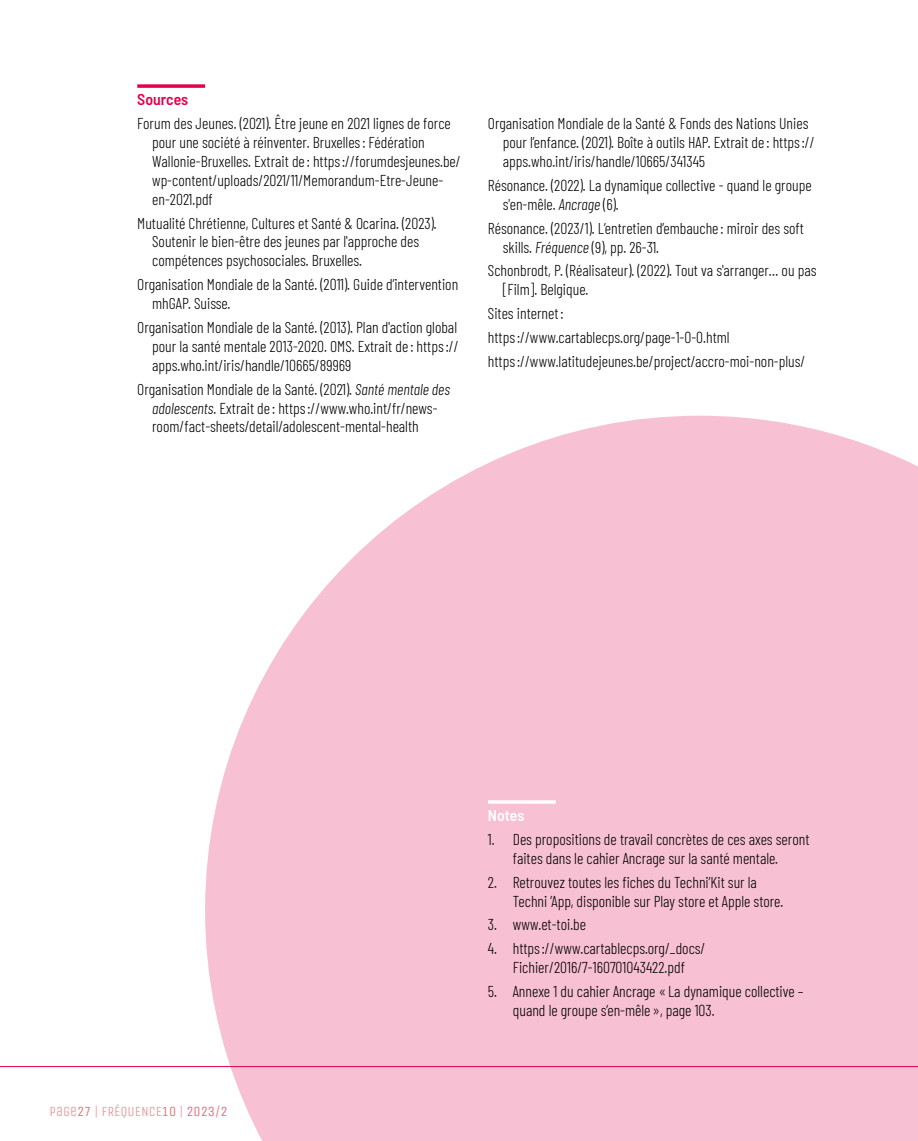
<style>
.page{position:relative;width:918px;height:1141px;background:#fff}
.page>*{position:absolute;margin:0;border:0;box-sizing:border-box;transform-origin:0 0}
.t1{font:300 15.75px/18.9px "Barlow Condensed";color:#000}
.t2{font:600 semi-condensed 15.75px "Barlow";color:#e2004f}
.t3{font:600 semi-condensed 15.75px "Barlow";color:#fff}
.t4{font:14px "Unica One";color:#f19ba1}
.s1{font-style:italic}
.s2{color:#eb6b7d}
</style>
<div class="page">
<svg style="left:205px;top:416px;width:713px;height:725px;background:#f7c7d8"></svg>
<svg style="left:488px;top:800px;width:68px;height:4px"></svg>
<hr style="left:0;top:1066px;width:918px;height:1px;background:#e2004f">
<svg style="left:137px;top:84px;width:68px;height:4px"></svg>
<p class="t2" style="left:137px;top:90px;width:53px">Sources</p>
<p class="t1" style="left:152px;top:113px;width:310px;text-indent:-15px">Forum des Jeunes. (2021). Être jeune en 2021 lignes de force pour une société à réinventer. Bruxelles: Fédération Wallonie-Bruxelles. Extrait de : https://forumdesjeunes.be/ wp-content/uploads/2021/11/Memorandum-Etre-Jeune&shy;en-2021.pdf</p>
<p class="t1" style="left:152px;top:212px;width:286px;text-indent:-15px">Mutualité Chrétienne, Cultures et Santé &amp; Ocarina. (2023).<br>Soutenir le bien-être des jeunes par l'approche des compétences psychosociales. Bruxelles.</p>
<p class="t1" style="left:152px;top:274px;width:308px;text-indent:-15px">Organisation Mondiale de la Santé. (2011). Guide d’intervention mhGAP. Suisse.</p>
<p class="t1" style="left:152px;top:317px;width:308px;text-align:justify;text-indent:-15px">Organisation Mondiale de la Santé. (2013). Plan d'action global pour la santé mentale 2013-2020. OMS. Extrait de : https:// apps.who.int/iris/handle/10665/89969</p>
<p class="t1" style="left:152px;top:378px;width:299px;text-indent:-15px">Organisation Mondiale de la Santé. (2021). <span class="s1">Santé mentale des adolescents</span>. Extrait de : https://www.who.int/fr/news&shy;room/fact-sheets/detail/adolescent-mental-health</p>
<p class="t1" style="left:503px;top:113px;width:313px;text-indent:-15px">Organisation Mondiale de la Santé &amp; Fonds des Nations Unies pour l’enfance. (2021). Boîte à outils HAP. Extrait de : https:// apps.who.int/iris/handle/10665/341345</p>
<p class="t1" style="left:503px;top:175px;width:310px;text-indent:-15px">Résonance. (2022). La dynamique collective - quand le groupe s'en-mêle. <span class="s1">Ancrage</span> (6).</p>
<p class="t1" style="left:503px;top:217px;width:303px;text-indent:-15px">Résonance. (2023/1). L’entretien d’embauche : miroir des soft skills. <span class="s1">Fréquence</span> (9), pp. 26-31.</p>
<p class="t1" style="left:503px;top:260px;width:315px;text-indent:-15px">Schonbrodt, P. (Réalisateur). (2022). Tout va s'arranger… ou pas [Film]. Belgique.</p>
<p class="t1" style="left:488px;top:300px;width:319px;line-height:23.8px">Sites internet: https://www.cartablecps.org/page-1-0-0.html https://www.latitudejeunes.be/project/accro-moi-non-plus/</p>
<p class="t4" style="left:50px;top:1103px;width:179px">page<span class="s2">27</span> | FRÉQUENCE<span class="s2">10</span> | <span class="s2">2023/2</span></p>
<p class="t3" style="left:488px;top:806px;width:38px">Notes</p>
<p class="t1" style="left:488px;top:829px;width:323px;text-align:center">1. Des propositions de travail concrètes de ces axes seront faites dans le cahier Ancrage sur la santé mentale.</p>
<p class="t1" style="left:513px;top:871px;width:272px;text-indent:-25px">2. Retrouvez toutes les fiches du Techni’Kit sur la<br>Techni ’App, disponible sur Play store et Apple store.</p>
<p class="t1" style="left:488px;top:914px;width:100px">3. www.et-toi.be</p>
<p class="t1" style="left:488px;top:938px;width:219px;text-align:center">4. https://www.cartablecps.org/_docs/<br>Fichier/2016/7-160701043422.pdf</p>
<p class="t1" style="left:513px;top:981px;width:292px;text-indent:-25px">5. Annexe 1 du cahier Ancrage « La dynamique collective – quand le groupe s’en-mêle », page 103.</p>
</div>
